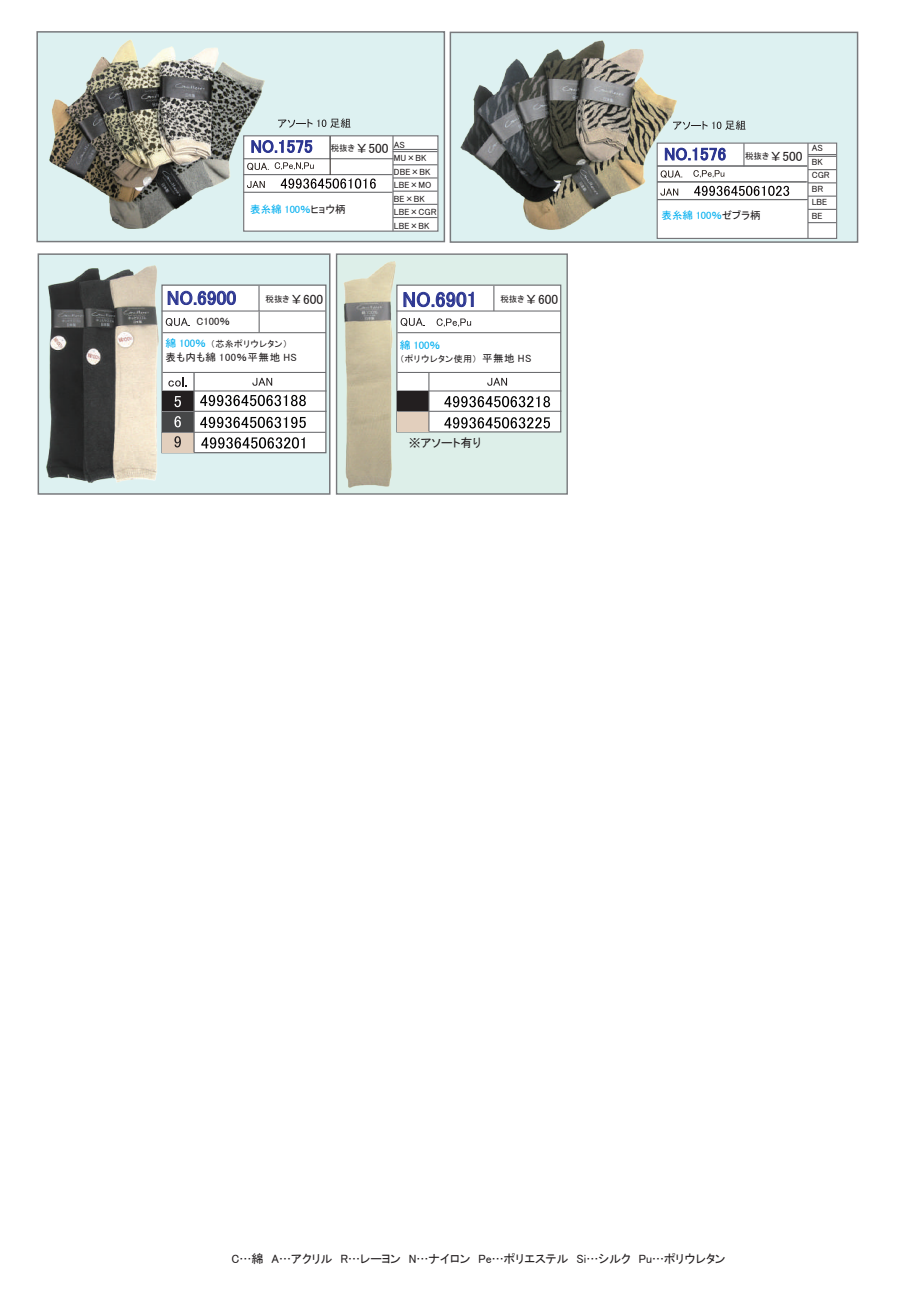
<style>
.page{position:relative;width:919px;height:1289px;background:#fff}
.page>*{position:absolute;margin:0;border:0;box-sizing:border-box;transform-origin:0 0}
.t1{font:21px "MS P Gothic";color:#2c3691}
.t2{font:19.5px "MS P Gothic";color:#2c3691}
.t3{font:13.35px "MS P Gothic";color:#231f20}
.t4{font:12px "MS P Gothic";color:#231f20}
.t5{font:10.8px "MS P Gothic";color:#00aeef}
.t6{font:10.5px "MS P Gothic";color:#00aeef}
.t7{font:10.5px "MS P Gothic";letter-spacing:.05em;color:#231f20}
.t8{font:9px/13.5px "MS P Gothic";color:#231f20}
.t9{font:9px "MS P Gothic";letter-spacing:.05em;color:#231f20}
.s1{font-size:8.55px}
.s2{color:#231f20}
.s3{font-size:10.8px;color:#00aeef}
.s4{font-size:10.5px}
</style>
<div class="page">
<div style="left:36px;top:31px;width:409px;height:211px;background:#ddf1f1;border:2px solid #787a7d"></div>
<div style="left:449px;top:32px;width:409px;height:211px;background:#ddf1f1;border:2px solid #787a7d"></div>
<img style="left:49px;top:39px;width:215px;height:190px">
<img style="left:460px;top:40px;width:216px;height:189px">
<div style="left:656px;top:142px;width:181px;height:97px;background:#fff;border:1px solid #737276"></div>
<svg style="left:808px;top:154px;width:28px;height:3px"></svg>
<svg style="left:808px;top:169px;width:28px;height:1px"></svg>
<svg style="left:808px;top:182px;width:28px;height:1px"></svg>
<hr style="left:807px;top:195px;width:29px;height:2px;background:#6c6d70">
<svg style="left:808px;top:209px;width:28px;height:1px"></svg>
<svg style="left:808px;top:222px;width:28px;height:1px"></svg>
<hr style="left:807px;top:143px;width:1px;height:95px;background:#6c6d70">
<hr style="left:657px;top:165px;width:150px;height:1px;background:#6c6d70">
<hr style="left:657px;top:181px;width:150px;height:1px;background:#6c6d70">
<hr style="left:657px;top:199px;width:150px;height:1px;background:#6c6d70">
<svg style="left:660px;top:188px;width:18px;height:8px"></svg>
<svg style="left:743px;top:143px;width:1px;height:22px"></svg>
<svg style="left:660px;top:147px;width:66px;height:31px"></svg>
<svg style="left:694px;top:186px;width:95px;height:10px"></svg>
<div style="left:243px;top:135px;width:195px;height:97px;background:#fff;border:1px solid #737276"></div>
<hr style="left:393px;top:149px;width:44px;height:1px;background:#6c6d70">
<hr style="left:393px;top:151px;width:44px;height:1px;background:#6c6d70">
<hr style="left:393px;top:164px;width:44px;height:1px;background:#6c6d70">
<hr style="left:393px;top:177px;width:44px;height:1px;background:#6c6d70">
<hr style="left:393px;top:190px;width:44px;height:2px;background:#6c6d70">
<hr style="left:393px;top:204px;width:44px;height:1px;background:#6c6d70">
<hr style="left:393px;top:217px;width:44px;height:1px;background:#6c6d70">
<hr style="left:392px;top:136px;width:1px;height:95px;background:#6c6d70">
<hr style="left:243px;top:158px;width:150px;height:1px;background:#6c6d70">
<hr style="left:243px;top:174px;width:149px;height:1px;background:#6c6d70">
<hr style="left:243px;top:192px;width:149px;height:1px;background:#6c6d70">
<hr style="left:329px;top:136px;width:2px;height:23px;background:#6c6d70">
<svg style="left:247px;top:181px;width:18px;height:7px"></svg>
<svg style="left:247px;top:140px;width:67px;height:30px"></svg>
<svg style="left:281px;top:178px;width:95px;height:11px"></svg>
<svg style="left:278px;top:118px;width:72px;height:10px"></svg>
<svg style="left:673px;top:120px;width:72px;height:10px"></svg>
<div style="left:38px;top:253px;width:292px;height:241px;background:#ddf1f1;border:2px solid #787a7d"></div>
<img style="left:46px;top:266px;width:113px;height:216px">
<div style="left:161px;top:284px;width:165px;height:169px;background:#fff;border:1px solid #6c6d70"></div>
<hr style="left:162px;top:310px;width:163px;height:1px;background:#6c6d70">
<hr style="left:162px;top:332px;width:164px;height:1px;background:#6c6d70">
<hr style="left:162px;top:372px;width:164px;height:1px;background:#6c6d70">
<hr style="left:163px;top:390px;width:163px;height:1px;background:#6c6d70">
<hr style="left:163px;top:411px;width:163px;height:1px;background:#6c6d70">
<hr style="left:162px;top:432px;width:163px;height:1px;background:#6c6d70">
<div style="left:163px;top:391px;width:31px;height:19px;background:#231f20"></div>
<div style="left:163px;top:412px;width:31px;height:19px;background:#464748"></div>
<div style="left:163px;top:433px;width:31px;height:19px;background:#e2cfbd"></div>
<svg style="left:252px;top:378px;width:20px;height:8px"></svg>
<svg style="left:166px;top:318px;width:24px;height:8px"></svg>
<svg style="left:258px;top:286px;width:1px;height:25px"></svg>
<hr style="left:193px;top:372px;width:2px;height:80px;background:#6c6d70">
<svg style="left:168px;top:377px;width:18px;height:9px"></svg>
<svg style="left:174px;top:396px;width:7px;height:11px"></svg>
<svg style="left:174px;top:416px;width:7px;height:11px"></svg>
<svg style="left:174px;top:436px;width:7px;height:11px"></svg>
<svg style="left:167px;top:290px;width:69px;height:15px"></svg>
<svg style="left:201px;top:437px;width:104px;height:11px"></svg>
<svg style="left:200px;top:395px;width:106px;height:11px"></svg>
<svg style="left:200px;top:417px;width:106px;height:11px"></svg>
<hr style="left:258px;top:311px;width:2px;height:21px;background:#6c6d70">
<div style="left:336px;top:253px;width:232px;height:241px;background:#ddefe9;border:1px solid #787a7d"></div>
<img style="left:344px;top:262px;width:51px;height:225px">
<div style="left:396px;top:284px;width:165px;height:148px;background:#fff;border:1px solid #6c6d70"></div>
<hr style="left:396px;top:310px;width:164px;height:1px;background:#6c6d70">
<hr style="left:397px;top:332px;width:164px;height:1px;background:#6c6d70">
<hr style="left:397px;top:372px;width:164px;height:1px;background:#6c6d70">
<hr style="left:397px;top:390px;width:164px;height:1px;background:#6c6d70">
<hr style="left:397px;top:411px;width:164px;height:1px;background:#6c6d70">
<div style="left:397px;top:391px;width:32px;height:19px;background:#231f20"></div>
<div style="left:397px;top:412px;width:31px;height:19px;background:#e2cfbd"></div>
<svg style="left:436px;top:318px;width:35px;height:9px"></svg>
<svg style="left:487px;top:378px;width:20px;height:8px"></svg>
<svg style="left:400px;top:318px;width:24px;height:8px"></svg>
<svg style="left:493px;top:286px;width:1px;height:25px"></svg>
<hr style="left:428px;top:372px;width:1px;height:59px;background:#6c6d70">
<svg style="left:403px;top:291px;width:71px;height:16px"></svg>
<svg style="left:444px;top:396px;width:106px;height:11px"></svg>
<svg style="left:444px;top:417px;width:106px;height:11px"></svg>
<p class="t8" style="left:394px;top:138px;width:44px">AS<br>MU×BK<br>DBE×BK<br>LBE×MO<br>BE×BK<br>LBE×CGR<br>LBE×BK</p>
<p class="t3" style="left:331px;top:141px;width:59px"><span class="s1">税抜き</span>￥500</p>
<p class="t6" style="left:250px;top:204px;width:97px">表糸綿 100％<span class="s2">ヒョウ柄</span></p>
<h2 class="t2" style="left:167px;top:288px;width:71px">NO.6900</h2>
<p class="t3" style="left:265px;top:292px;width:59px"><span class="s1">税抜き</span>￥600</p>
<p class="t9" style="left:165px;top:339px;width:123px"><span class="s3">綿 100％</span>（芯糸ポリウレタン）</p>
<p class="t7" style="left:165px;top:351px;width:133px">表も内も綿 100％平無地 HS</p>
<p class="t7" style="left:196px;top:316px;width:35px">C100％</p>
<h1 class="t1" style="left:402px;top:289px;width:76px">NO.6901</h1>
<p class="t3" style="left:500px;top:292px;width:59px"><span class="s1">税抜き</span>￥600</p>
<p class="t5" style="left:400px;top:340px;width:42px">綿 100％</p>
<p class="t9" style="left:400px;top:354px;width:133px">（ポリウレタン使用）<span class="s4">平無地 HS</span></p>
<p class="t4" style="left:409px;top:436px;width:74px">※アソート有り</p>
<p class="t3" style="left:745px;top:150px;width:59px"><span class="s1">税抜き</span>￥500</p>
<p class="t6" style="left:661px;top:210px;width:100px">表糸綿 100％<span class="s2">ゼブラ柄</span></p>
<p class="t8" style="left:811px;top:141px;width:19px">AS<br>BK<br>CGR<br>BR<br>LBE<br>BE</p>
<p class="t4" style="left:232px;top:1252px;width:495px">C…綿　A…アクリル　R…レーヨン　N…ナイロン　Pe…ポリエステル　Si…シルク　Pu…ポリウレタン</p>
</div>
